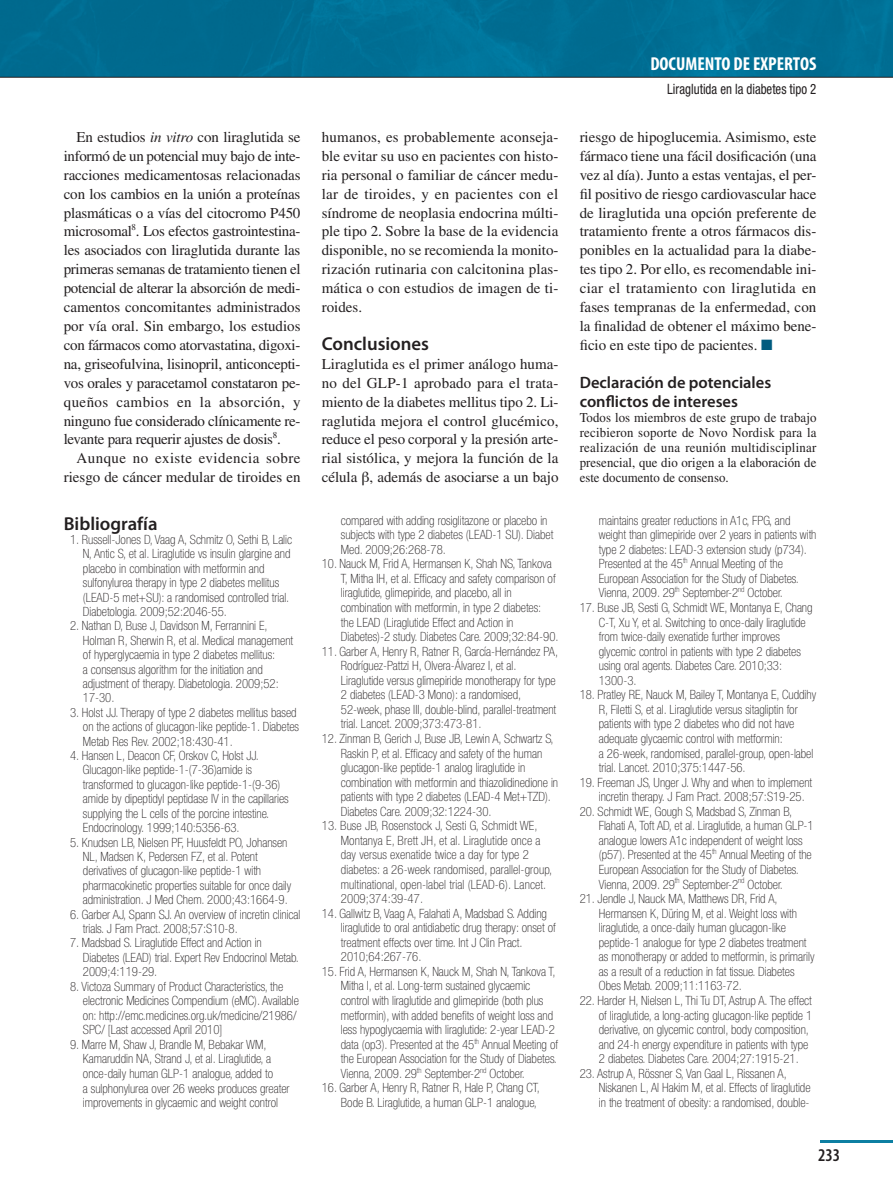
<style>
.page{position:relative;width:893px;height:1191px;background:#fff}
.page>*{position:absolute;margin:0;border:0;box-sizing:border-box;transform-origin:0 0}
.t1{font:600 18.75px "Myriad Pro";color:#231f20}
.t2{font:700 condensed 18.75px "Myriad Pro";color:#fff}
.t3{font:600 condensed 18px "Myriad Pro";color:#231f20}
.t4{font:600 16.5px/18.9px "Myriad Pro";color:#231f20}
.t5{font:15px/18.9px "Times LT Std";color:#231f20;text-align:justify}
.t6{font:condensed 14.25px "Helvetica Neue LT Std";color:#231f20;scale:.9 1}
.t7{font:13.5px/15px "Times LT Std";letter-spacing:.005em;color:#231f20;text-align:justify;scale:.95 1}
.t8{font:100 condensed 12.75px/14.5px "Helvetica Neue LT Std";color:#231f20}
.s1{font-style:italic}
.s2{color:#005b7f}
</style>
<div class="page">
<img style="left:0;top:0;width:893px;height:77px">
<hr style="left:0;top:77px;width:893px;height:1px;background:#231f20">
<hr style="left:821px;top:1140px;width:72px;height:2px;background:#0d7fa2">
<p class="t5" style="left:64px;top:129px;width:238px;text-indent:13px">En estudios <span class="s1">in vitro</span> con liraglutida se informó de un potencial muy bajo de inte&shy;racciones medicamentosas relacionadas con los cambios en la unión a proteínas plasmáticas o a vías del citocromo P450 microsomal<sup>8</sup>. Los efectos gastrointestina&shy;les asociados con liraglutida durante las primeras semanas de tratamiento tienen el potencial de alterar la absorción de medi&shy;camentos concomitantes administrados por vía oral. Sin embargo, los estudios con fármacos como atorvastatina, digoxi&shy;na, griseofulvina, lisinopril, anticoncepti&shy;vos orales y paracetamol constataron pe&shy;queños cambios en la absorción, y ninguno fue considerado clínicamente re&shy;levante para requerir ajustes de dosis<sup>8</sup>.</p>
<p class="t5" style="left:64px;top:450px;width:238px;text-align:right">Aunque no existe evidencia sobre riesgo de cáncer medular de tiroides en</p>
<h1 class="t1" style="left:64px;top:516px;width:95px">Bibliografía</h1>
<p class="t8" style="left:83px;top:534px;width:211px;text-indent:-13px">1. Russell-Jones D, Vaag A, Schmitz O, Sethi B, Lalic N, Antic S, et al. Liraglutide vs insulin glargine and placebo in combination with metformin and sulfonylurea therapy in type 2 diabetes mellitus (LEAD-5 met+SU): a randomised controlled trial.<br>Diabetologia. 2009;52:2046-55.</p>
<p class="t8" style="left:83px;top:620px;width:212px;text-indent:-13px">2. Nathan D, Buse J, Davidson M, Ferrannini E, Holman R, Sherwin R, et al. Medical management of hyperglycaemia in type 2 diabetes mellitus:<br>a consensus algorithm for the initiation and adjustment of therapy. Diabetologia. 2009;52:<br>17-30.</p>
<p class="t8" style="left:83px;top:706px;width:218px;text-indent:-13px">3. Holst JJ. Therapy of type 2 diabetes mellitus based on the actions of glucagon-like peptide-1. Diabetes<br>Metab Res Rev. 2002;18:430-41.</p>
<p class="t8" style="left:83px;top:750px;width:207px;text-indent:-13px">4. Hansen L, Deacon CF, Orskov C, Holst JJ.<br>Glucagon-like peptide-1-(7-36)amide is transformed to glucagon-like peptide-1-(9-36) amide by dipeptidyl peptidase IV in the capillaries supplying the L cells of the porcine intestine.<br>Endocrinology. 1999;140:5356-63.</p>
<p class="t8" style="left:83px;top:836px;width:210px;text-indent:-13px">5. Knudsen LB, Nielsen PF, Huusfeldt PO, Johansen NL, Madsen K, Pedersen FZ, et al. Potent derivatives of glucagon-like peptide-1 with pharmacokinetic properties suitable for once daily administration. J Med Chem. 2000;43:1664-9.</p>
<p class="t8" style="left:83px;top:908px;width:219px;text-indent:-13px">6. Garber AJ, Spann SJ. An overview of incretin clinical trials. J Fam Pract. 2008;57:S10-8.</p>
<p class="t8" style="left:83px;top:937px;width:217px;text-indent:-13px">7. Madsbad S. Liraglutide Effect and Action in<br>Diabetes (LEAD) trial. Expert Rev Endocrinol Metab.<br>2009;4:119-29.</p>
<p class="t8" style="left:83px;top:980px;width:217px;text-indent:-13px">8. Victoza Summary of Product Characteristics, the electronic Medicines Compendium (eMC). Available on: http://emc.medicines.org.uk/medicine/21986/ SPC/ [Last accessed April 2010]</p>
<p class="t8" style="left:83px;top:1038px;width:208px;text-indent:-13px">9. Marre M, Shaw J, Brandle M, Bebakar WM, Kamaruddin NA, Strand J, et al. Liraglutide, a once-daily human GLP-1 analogue, added to<br>a sulphonylurea over 26 weeks produces greater improvements in glycaemic and weight control</p>
<p class="t5" style="left:322px;top:129px;width:238px">humanos, es probablemente aconseja&shy;ble evitar su uso en pacientes con histo&shy;ria personal o familiar de cáncer medu&shy;lar de tiroides, y en pacientes con el síndrome de neoplasia endocrina múlti&shy;ple tipo 2. Sobre la base de la evidencia disponible, no se recomienda la monito&shy;rización rutinaria con calcitonina plas&shy;mática o con estudios de imagen de ti&shy;roides.</p>
<h1 class="t1" style="left:322px;top:336px;width:109px">Conclusiones</h1>
<p class="t5" style="left:322px;top:356px;width:238px">Liraglutida es el primer análogo huma&shy;no del GLP-1 aprobado para el trata&shy;miento de la diabetes mellitus tipo 2. Li&shy;raglutida mejora el control glucémico, reduce el peso corporal y la presión arte&shy;rial sistólica, y mejora la función de la célula , además de asociarse a un bajo</p>
<p class="t8" style="left:341px;top:514px;width:214px">compared with adding rosiglitazone or placebo in subjects with type 2 diabetes (LEAD-1 SU). Diabet<br>Med. 2009;26:268-78.</p>
<p class="t8" style="left:341px;top:558px;width:219px;text-indent:-19px">10. Nauck M, Frid A, Hermansen K, Shah NS, Tankova T, Mitha IH, et al. Efficacy and safety comparison of liraglutide, glimepiride, and placebo, all in combination with metformin, in type 2 diabetes:<br>the LEAD (Liraglutide Effect and Action in Diabetes)-2 study. Diabetes Care. 2009;32:84-90.</p>
<p class="t8" style="left:341px;top:645px;width:219px;text-indent:-19px">11. Garber A, Henry R, Ratner R, García-Hernández PA, Rodríguez-Pattzi H, Olvera-Álvarez I, et al.<br>Liraglutide versus glimepiride monotherapy for type 2 diabetes (LEAD-3 Mono): a randomised, 52-week, phase III, double-blind, parallel-treatment trial. Lancet. 2009;373:473-81.</p>
<p class="t8" style="left:341px;top:732px;width:219px;text-indent:-19px">12. Zinman B, Gerich J, Buse JB, Lewin A, Schwartz S, Raskin P, et al. Efficacy and safety of the human glucagon-like peptide-1 analog liraglutide in combination with metformin and thiazolidinedione in patients with type 2 diabetes (LEAD-4 Met+TZD).<br>Diabetes Care. 2009;32:1224-30.</p>
<p class="t8" style="left:341px;top:820px;width:213px;text-indent:-19px">13. Buse JB, Rosenstock J, Sesti G, Schmidt WE, Montanya E, Brett JH, et al. Liraglutide once a day versus exenatide twice a day for type 2 diabetes: a 26-week randomised, parallel-group, multinational, open-label trial (LEAD-6). Lancet.<br>2009;374:39-47.</p>
<p class="t8" style="left:341px;top:907px;width:216px;text-indent:-19px">14. Gallwitz B, Vaag A, Falahati A, Madsbad S. Adding liraglutide to oral antidiabetic drug therapy: onset of treatment effects over time. Int J Clin Pract.<br>2010;64:267-76.</p>
<p class="t8" style="left:341px;top:965px;width:219px;text-indent:-19px">15. Frid A, Hermansen K, Nauck M, Shah N, Tankova T, Mitha I, et al. Long-term sustained glycaemic control with liraglutide and glimepiride (both plus metformin), with added benefits of weight loss and less hypoglycaemia with liraglutide: 2-year LEAD-2 data (op3). Presented at the 45<sup>th</sup> Annual Meeting of the European Association for the Study of Diabetes.<br>Vienna, 2009. 29<sup>th</sup> September-2<sup>nd</sup> October.</p>
<p class="t8" style="left:322px;top:1082px;width:220px;text-align:right">16. Garber A, Henry R, Ratner R, Hale P, Chang CT,<br>Bode B. Liraglutide, a human GLP-1 analogue,</p>
<h1 class="t2" style="left:650px;top:56px;width:168px">DOCUMENTO DE EXPERTOS</h1>
<p class="t6" style="left:667px;top:83px;width:167px">Liraglutida en la diabetes tipo 2</p>
<p class="t5" style="left:580px;top:129px;width:238px">riesgo de hipoglucemia. Asimismo, este fármaco tiene una fácil dosificación (una vez al día). Junto a estas ventajas, el per&shy;fil positivo de riesgo cardiovascular hace de liraglutida una opción preferente de tratamiento frente a otros fármacos dis&shy;ponibles en la actualidad para la diabe&shy;tes tipo 2. Por ello, es recomendable ini&shy;ciar el tratamiento con liraglutida en fases tempranas de la enfermedad, con la finalidad de obtener el máximo bene&shy;ficio en este tipo de pacientes. <span class="s2">■</span></p>
<p class="t4" style="left:580px;top:374px;width:193px">Declaración de potenciales conflictos de intereses</p>
<p class="t7" style="left:580px;top:411px;width:251px">Todos los miembros de este grupo de trabajo recibieron soporte de Novo Nordisk para la realización de una reunión multidisciplinar presencial, que dio origen a la elaboración de este documento de consenso.</p>
<p class="t8" style="left:599px;top:514px;width:219px">maintains greater reductions in A1c, FPG, and weight than glimepiride over 2 years in patients with type 2 diabetes: LEAD-3 extension study (p734).<br>Presented at the 45<sup>th</sup> Annual Meeting of the European Association for the Study of Diabetes.<br>Vienna, 2009. 29<sup>th</sup> September-2<sup>nd</sup> October.</p>
<p class="t8" style="left:599px;top:602px;width:215px;text-indent:-19px">17. Buse JB, Sesti G, Schmidt WE, Montanya E, Chang C-T, Xu Y, et al. Switching to once-daily liraglutide from twice-daily exenatide further improves glycemic control in patients with type 2 diabetes using oral agents. Diabetes Care. 2010;33:<br>1300-3.</p>
<p class="t8" style="left:599px;top:689px;width:219px;text-indent:-19px">18. Pratley RE, Nauck M, Bailey T, Montanya E, Cuddihy R, Filetti S, et al. Liraglutide versus sitagliptin for patients with type 2 diabetes who did not have adequate glycaemic control with metformin:<br>a 26-week, randomised, parallel-group, open-label trial. Lancet. 2010;375:1447-56.</p>
<p class="t8" style="left:599px;top:776px;width:215px;text-indent:-19px">19. Freeman JS, Unger J. Why and when to implement incretin therapy. J Fam Pract. 2008;57:S19-25.</p>
<p class="t8" style="left:599px;top:805px;width:216px;text-indent:-19px">20. Schmidt WE, Gough S, Madsbad S, Zinman B, Flahati A, Toft AD, et al. Liraglutide, a human GLP-1 analogue lowers A1c independent of weight loss (p57). Presented at the 45<sup>th</sup> Annual Meeting of the European Association for the Study of Diabetes.<br>Vienna, 2009. 29<sup>th</sup> September-2<sup>nd</sup> October.</p>
<p class="t8" style="left:599px;top:893px;width:217px;text-indent:-19px">21. Jendle J, Nauck MA, Matthews DR, Frid A, Hermansen K, Düring M, et al. Weight loss with liraglutide, a once-daily human glucagon-like peptide-1 analogue for type 2 diabetes treatment as monotherapy or added to metformin, is primarily as a result of a reduction in fat tissue. Diabetes Obes Metab. 2009;11:1163-72.</p>
<p class="t8" style="left:599px;top:994px;width:215px;text-indent:-19px">22. Harder H, Nielsen L, Thi Tu DT, Astrup A. The effect of liraglutide, a long-acting glucagon-like peptide 1 derivative, on glycemic control, body composition, and 24-h energy expenditure in patients with type 2 diabetes. Diabetes Care. 2004;27:1915-21.</p>
<p class="t8" style="left:599px;top:1067px;width:213px;text-indent:-19px">23. Astrup A, Rössner S, Van Gaal L, Rissanen A,<br>Niskanen L, Al Hakim M, et al. Effects of liraglutide in the treatment of obesity: a randomised, double-</p>
<h2 class="t3" style="left:818px;top:1148px;width:24px">233</h2>
</div>
